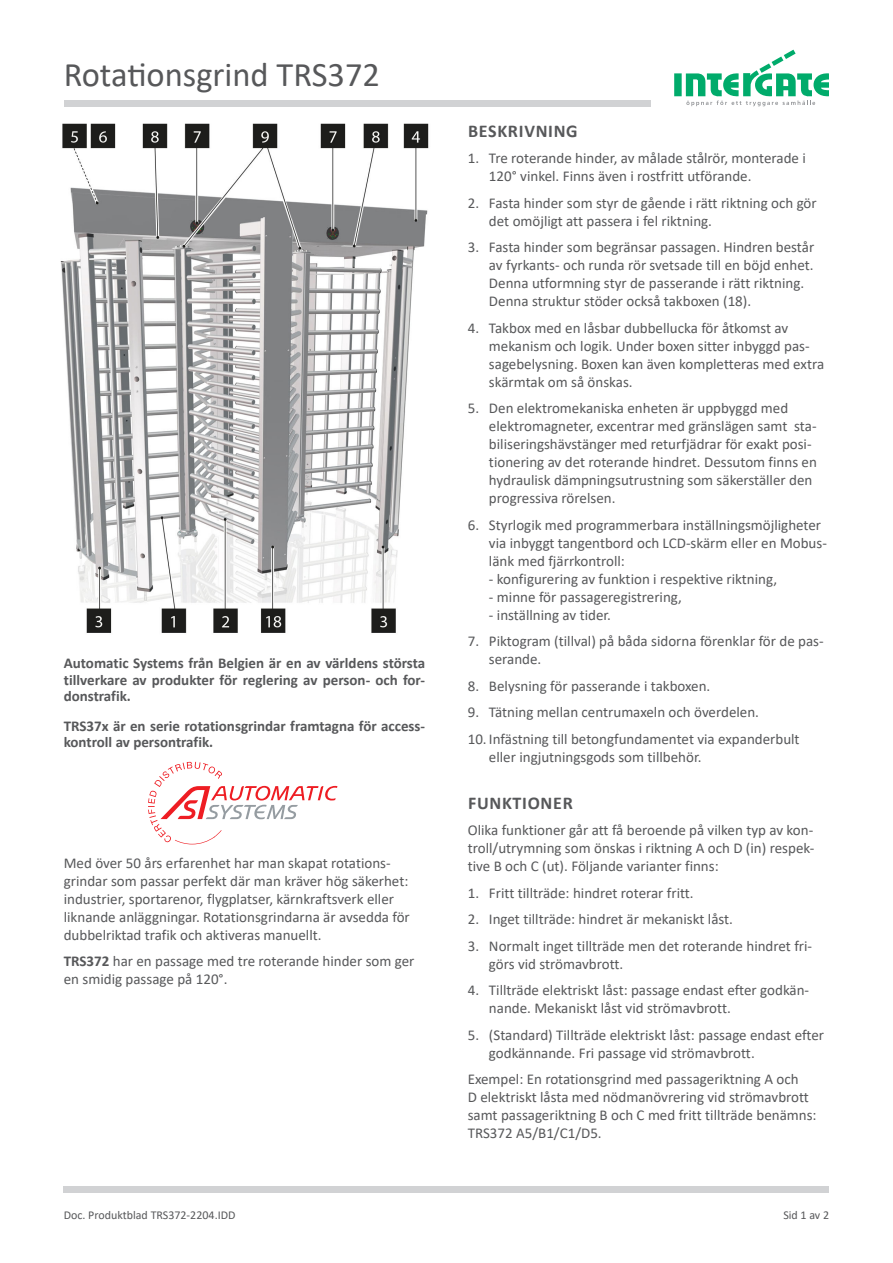
<style>
.page{position:relative;width:893px;height:1263px;background:#fff}
.page>*{position:absolute;margin:0;border:0;box-sizing:border-box;transform-origin:0 0}
.TS_Rubrik{font:34.5px "Calibri";color:#57585a}
.TS_Brödtext{font:700 18px "Calibri";letter-spacing:.04em;color:#57585a}
.TS_Underrubrik{font:700 18px "Calibri";letter-spacing:.04em;color:#57585a}
.TS_Brödtext-2{font:15px/18px "Calibri";color:#57585a}
.TS_Ingress{font:700 15px/16.5px "Calibri";color:#57585a;text-align:justify}
.t1{font:12px "Calibri";color:#57585a}
.s1{font-weight:700}
</style>
<div class="page">
<div style="left:674px;top:73px;width:8px;height:23px;background:#00ab6b"></div>
<svg style="left:686px;top:50px;width:143px;height:56px"></svg>
<div style="left:64px;top:100px;width:587px;height:6px;background:#d1d2d4"></div>
<div style="left:64px;top:1186px;width:765px;height:7px;background:#d1d2d4"></div>
<img style="left:60px;top:123px;width:369px;height:510px">
<svg style="left:148px;top:762px;width:189px;height:82px"></svg>
<p class="TS_Rubrik" style="left:64px;top:51px;width:318px">Rotationsgrind TRS372</p>
<p class="TS_Ingress" style="left:64px;top:655px;width:363px">Automatic Systems från Belgien är en av världens största tillverkare av produkter för reglering av person- och for&shy;donstrafik.</p>
<p class="TS_Ingress" style="left:64px;top:717px;width:363px">TRS37x är en serie rotationsgrindar framtagna för access&shy;kontroll av persontrafik.</p>
<p class="TS_Brödtext-2" style="left:64px;top:853px;width:348px">Med över 50 års erfarenhet har man skapat rotations&shy;grindar som passar perfekt där man kräver hög säkerhet: industrier, sportarenor, flygplatser, kärnkraftsverk eller liknande anläggningar. Rotationsgrindarna är avsedda för dubbelriktad trafik och aktiveras manuellt.</p>
<p class="TS_Brödtext-2" style="left:64px;top:952px;width:352px"><span class="s1">TRS372</span> har en passage med tre roterande hinder som ger en smidig passage på 120°.</p>
<p class="TS_Brödtext" style="left:468px;top:118px;width:111px">BESKRIVNING</p>
<p class="TS_Brödtext-2" style="left:489px;top:149px;width:318px;text-indent:-21px">1. Tre roterande hinder, av målade stålrör, monterade i<br>120° vinkel. Finns även i rostfritt utförande.</p>
<p class="TS_Brödtext-2" style="left:489px;top:193px;width:329px;text-indent:-21px">2. Fasta hinder som styr de gående i rätt riktning och gör det omöjligt att passera i fel riktning.</p>
<p class="TS_Brödtext-2" style="left:489px;top:238px;width:327px;text-indent:-21px">3. Fasta hinder som begränsar passagen. Hindren består av fyrkants- och runda rör svetsade till en böjd enhet.<br>Denna utformning styr de passerande i rätt riktning.<br>Denna struktur stöder också takboxen (18).</p>
<p class="TS_Brödtext-2" style="left:489px;top:318px;width:337px;text-indent:-21px">4. Takbox med en låsbar dubbellucka för åtkomst av mekanism och logik. Under boxen sitter inbyggd pas&shy;sagebelysning. Boxen kan även kompletteras med extra skärmtak om så önskas.</p>
<p class="TS_Brödtext-2" style="left:489px;top:399px;width:329px;text-indent:-21px">5. Den elektromekaniska enheten är uppbyggd med elektromagneter, excentrar med gränslägen samt sta&shy;biliseringshävstänger med returfjädrar för exakt posi&shy;tionering av det roterande hindret. Dessutom finns en hydraulisk dämpningsutrustning som säkerställer den progressiva rörelsen.</p>
<p class="TS_Brödtext-2" style="left:489px;top:515px;width:339px;text-indent:-21px">6. Styrlogik med programmerbara inställningsmöjligheter via inbyggt tangentbord och LCD-skärm eller en Mobus&shy;länk med fjärrkontroll:</p>
<p class="TS_Brödtext-2" style="left:489px;top:569px;width:290px">- konfigurering av funktion i respektive riktning,</p>
<p class="TS_Brödtext-2" style="left:489px;top:587px;width:194px">- minne för passageregistrering,</p>
<p class="TS_Brödtext-2" style="left:489px;top:605px;width:123px">- inställning av tider.</p>
<p class="TS_Brödtext-2" style="left:489px;top:632px;width:336px;text-indent:-21px">7. Piktogram (tillval) på båda sidorna förenklar för de pas&shy;serande.</p>
<p class="TS_Brödtext-2" style="left:468px;top:676px;width:244px">8. Belysning för passerande i takboxen.</p>
<p class="TS_Brödtext-2" style="left:468px;top:703px;width:293px">9. Tätning mellan centrumaxeln och överdelen.</p>
<p class="TS_Brödtext-2" style="left:489px;top:729px;width:312px;text-indent:-21px">10. Infästning till betongfundamentet via expanderbult eller ingjutningsgods som tillbehör.</p>
<p class="TS_Underrubrik" style="left:468px;top:790px;width:106px">FUNKTIONER</p>
<p class="TS_Brödtext-2" style="left:468px;top:821px;width:348px;text-align:justify">Olika funktioner går att få beroende på vilken typ av kon&shy;troll/utrymning som önskas i riktning A och D (in) respek&shy;tive B och C (ut). Följande varianter finns:</p>
<p class="TS_Brödtext-2" style="left:468px;top:883px;width:227px">1. Fritt tillträde: hindret roterar fritt.</p>
<p class="TS_Brödtext-2" style="left:468px;top:910px;width:267px">2. Inget tillträde: hindret är mekaniskt låst.</p>
<p class="TS_Brödtext-2" style="left:489px;top:936px;width:325px;text-indent:-21px">3. Normalt inget tillträde men det roterande hindret fri&shy;görs vid strömavbrott.</p>
<p class="TS_Brödtext-2" style="left:489px;top:981px;width:322px;text-indent:-21px">4. Tillträde elektriskt låst: passage endast efter godkän&shy;nande. Mekaniskt låst vid strömavbrott.</p>
<p class="TS_Brödtext-2" style="left:489px;top:1025px;width:337px;text-indent:-21px">5. (Standard) Tillträde elektriskt låst: passage endast efter godkännande. Fri passage vid strömavbrott.</p>
<p class="TS_Brödtext-2" style="left:468px;top:1070px;width:350px">Exempel: En rotationsgrind med passageriktning A och<br>D elektriskt låsta med nödmanövrering vid strömavbrott samt passageriktning B och C med fritt tillträde benämns:<br>TRS372 A5/B1/C1/D5.</p>
<p class="t1" style="left:64px;top:1206px;width:173px">Doc. Produktblad TRS372-2204.IDD</p>
<p class="t1" style="left:783px;top:1206px;width:47px">Sid 1 av 2</p>
</div>
